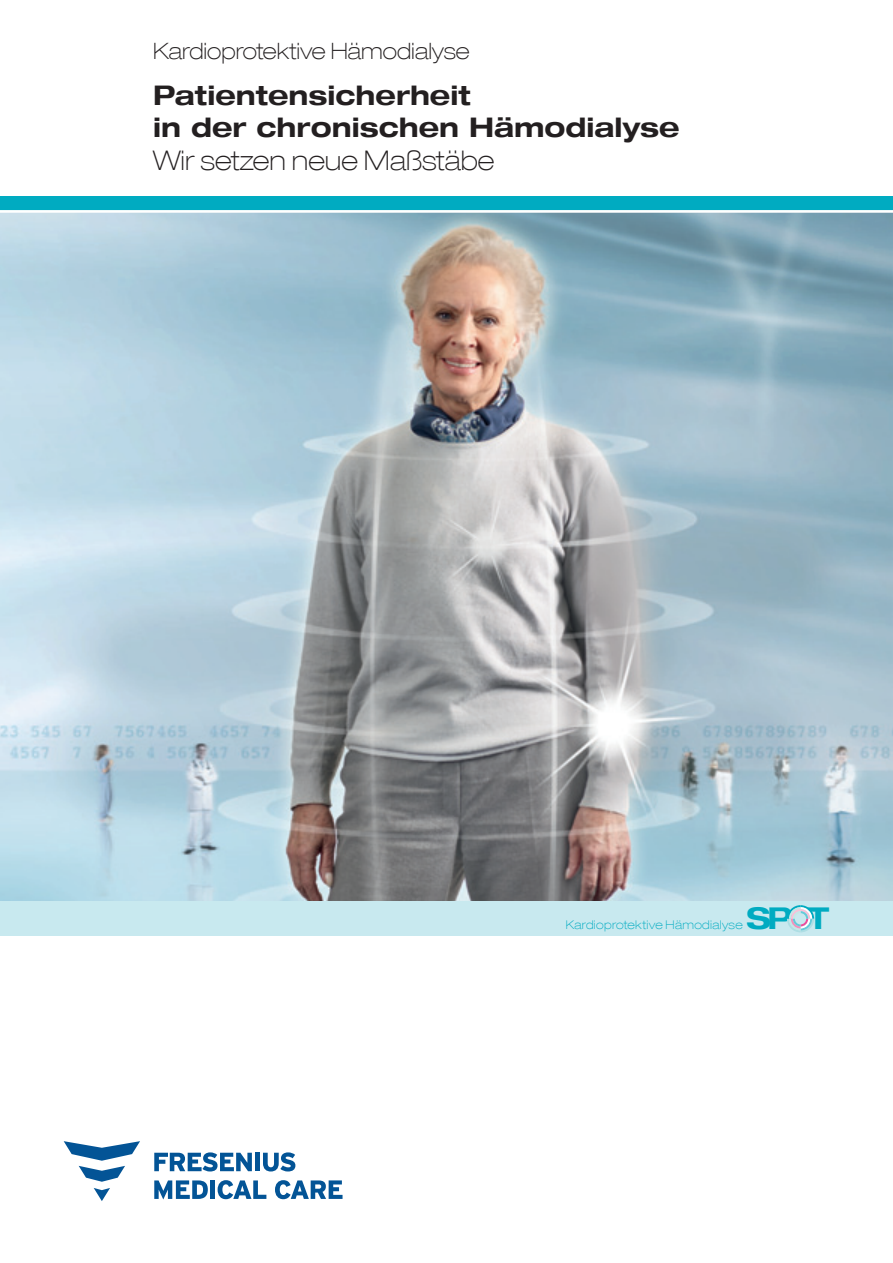
<style>
.page{position:relative;width:893px;height:1263px;background:#fff}
.page>*{position:absolute;margin:0;border:0;box-sizing:border-box;transform-origin:0 0}
.t1{font:700 expanded 30px "Helvetica Neue LT Com";color:#00abc1}
.t2{font:700 expanded 27px/32.4px "Helvetica Neue LT Com";color:#231f20}
.t3{font:100 expanded 27px "Helvetica Neue LT Com";color:#231f20}
.t4{font:100 expanded 22.5px "Helvetica Neue LT Com";color:#231f20}
.t5{font:100 expanded 12px "Helvetica Neue LT Com";letter-spacing:.025em;color:#00abc1}
</style>
<div class="page">
<img style="left:0;top:213px;width:893px;height:688px">
<div style="left:0;top:196px;width:893px;height:14px;background:#00abc1"></div>
<div style="left:0;top:901px;width:893px;height:34px;background:#c8e9ef"></div>
<svg style="left:94px;top:1188px;width:16px;height:13px"></svg>
<svg style="left:64px;top:1141px;width:76px;height:41px"></svg>
<div style="left:210px;top:1180px;width:5px;height:19px;background:#035496"></div>
<svg style="left:218px;top:1180px;width:48px;height:19px"></svg>
<svg style="left:275px;top:1180px;width:68px;height:19px"></svg>
<svg style="left:154px;top:1180px;width:54px;height:19px"></svg>
<svg style="left:154px;top:1152px;width:98px;height:19px"></svg>
<div style="left:255px;top:1153px;width:5px;height:18px;background:#035496"></div>
<svg style="left:263px;top:1152px;width:32px;height:19px"></svg>
<svg style="left:787px;top:905px;width:27px;height:27px"></svg>
<p class="t4" style="left:153px;top:37px;width:318px">Kardioprotektive Hämodialyse</p>
<p class="t2" style="left:153px;top:78px;width:528px">Patientensicherheit<br>in der chronischen Hämodialyse</p>
<p class="t3" style="left:153px;top:143px;width:343px">Wir setzen neue Maßstäbe</p>
<p class="t1" style="left:746px;top:899px;width:84px">SP T</p>
<p class="t5" style="left:566px;top:917px;width:178px">Kardioprotektive Hämodialyse</p>
</div>
